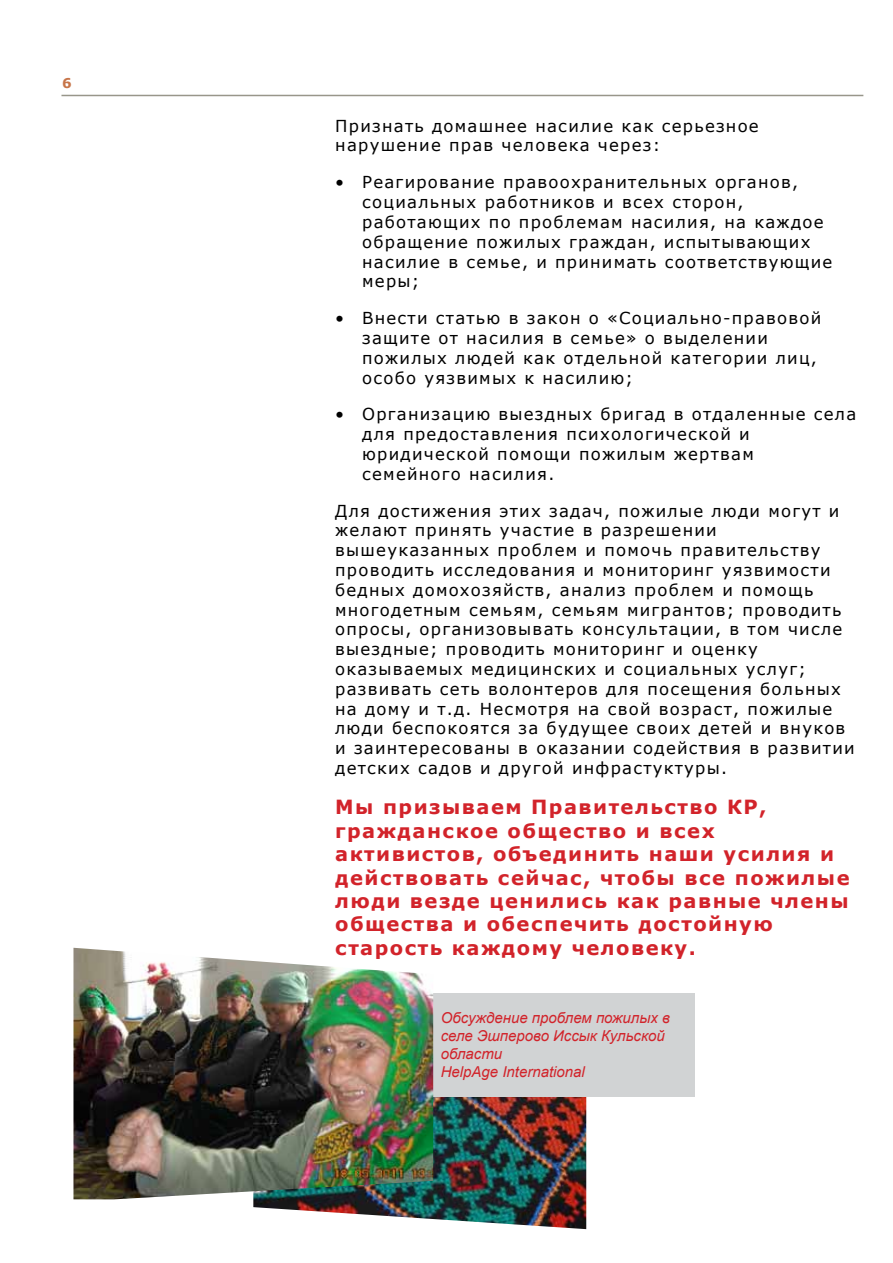
<style>
.page{position:relative;width:893px;height:1263px;background:#fff}
.page>*{position:absolute;margin:0;border:0;box-sizing:border-box;transform-origin:0 0}
.t1{font:700 19.5px/23.4px "Verdana";letter-spacing:.075em;color:#d2232a}
.t2{font:16.5px/19.8px "Verdana";letter-spacing:.075em;color:#000}
.t3{font:italic 15px/18px "Arial";color:#d2232a}
.t4{font:700 13.5px "Verdana";color:#c77549}
</style>
<div class="page">
<hr style="left:61px;top:95px;width:802px;height:1px;background:#98968a">
<img style="left:253px;top:1097px;width:333px;height:132px">
<div style="left:433px;top:993px;width:262px;height:104px;background:#d1d3d4"></div>
<img style="left:73px;top:948px;width:360px;height:251px">
<p class="t4" style="left:62px;top:74px;width:11px">6</p>
<p class="t2" style="left:335px;top:116px;width:425px">Признать домашнее насилие как серьезное нарушение прав человека через:</p>
<p class="t2" style="left:362px;top:172px;width:472px;text-indent:-27px">• Реагирование правоохранительных органов, социальных работников и всех сторон, работающих по проблемам насилия, на каждое обращение пожилых граждан, испытывающих насилие в семье, и принимать соответствующие меры;</p>
<p class="t2" style="left:362px;top:308px;width:461px;text-indent:-27px">• Внести статью в закон о «Социально-правовой защите от насилия в семье» о выделении пожилых людей как отдельной категории лиц, особо уязвимых к насилию;</p>
<p class="t2" style="left:362px;top:404px;width:496px;text-indent:-27px">• Организацию выездных бригад в отдаленные села для предоставления психологической и юридической помощи пожилым жертвам семейного насилия.</p>
<p class="t2" style="left:335px;top:500px;width:521px">Для достижения этих задач, пожилые люди могут и желают принять участие в разрешении вышеуказанных проблем и помочь правительству проводить исследования и мониторинг уязвимости бедных домохозяйств, анализ проблем и помощь многодетным семьям, семьям мигрантов; проводить опросы, организовывать консультации, в том числе выездные; проводить мониторинг и оценку оказываемых медицинских и социальных услуг; развивать сеть волонтеров для посещения больных на дому и т.д. Несмотря на свой возраст, пожилые люди беспокоятся за будущее своих детей и внуков и заинтересованы в оказании содействия в развитии детских садов и другой инфрастуктуры.</p>
<p class="t1" style="left:335px;top:795px;width:516px">Мы призываем Правительство КР, гражданское общество и всех активистов, объединить наши усилия и действовать сейчас, чтобы все пожилые люди везде ценились как равные члены общества и обеспечить достойную старость каждому человеку.</p>
<p class="t3" style="left:441px;top:1009px;width:231px">Обсуждение проблем пожилых в селе Эшперово Иссык Кульской области<br>HelpAge International</p>
</div>
